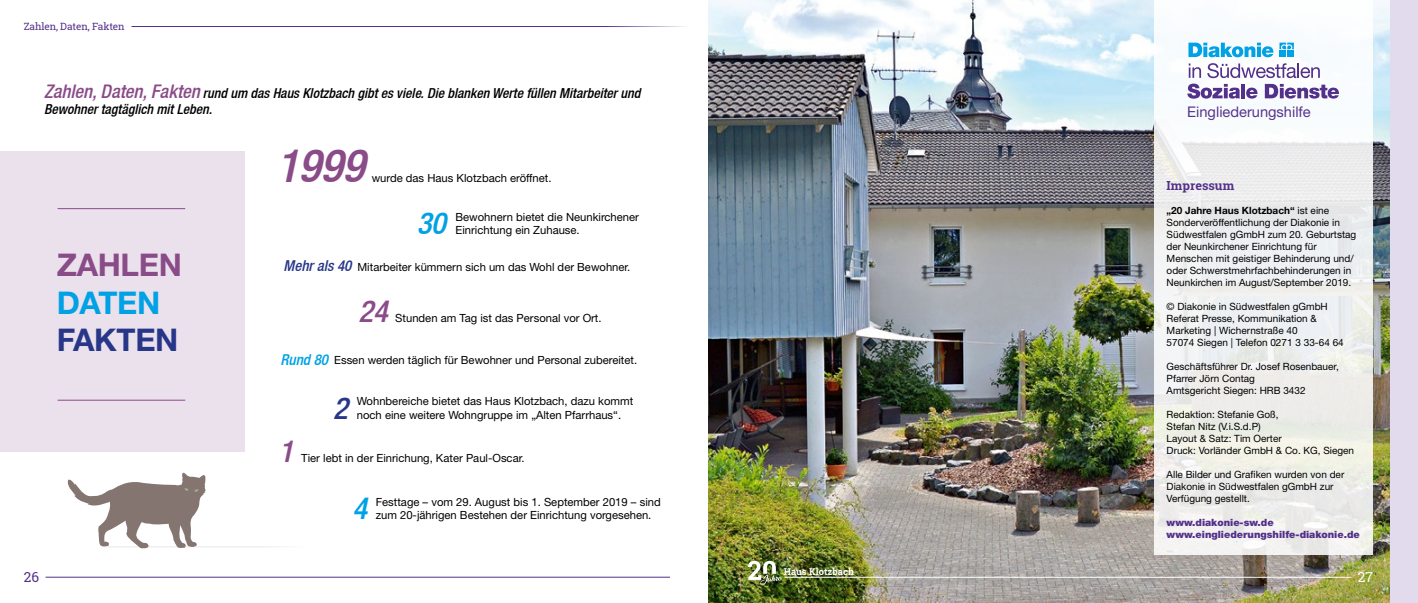
<style>
.page{position:relative;width:1418px;height:603px;background:#fff}
.page>*{position:absolute;margin:0;border:0;box-sizing:border-box;transform-origin:0 0}
.t1{font:italic 500 condensed 46px "Helvetica Neue LT";color:#8a4b89}
.t2{font:700 31.25px "Helvetica Neue LT Pro";letter-spacing:-.01em;color:#8a4b89}
.t3{font:700 31.25px "Helvetica Neue LT Pro";letter-spacing:-.01em;color:#273688}
.t4{font:700 31.25px "Helvetica Neue LT Pro";letter-spacing:-.01em;color:#00a1e5}
.t5{font:italic 500 condensed 30.38px "Helvetica Neue LT";color:#00a1e5}
.t6{font:italic 500 condensed 30.38px "Helvetica Neue LT";color:#8a4b89}
.t7{font:italic 500 condensed 30.38px "Helvetica Neue LT";color:#273688}
.t8{font:italic 500 condensed 15px "Helvetica Neue LT";color:#273688}
.t9{font:italic 500 condensed 15px "Helvetica Neue LT";color:#00a1e5}
.t10{font:14.62px "Helvetica Neue LT Std";color:#58348b}
.t11{font:italic 500 condensed 13.75px/16.5px "Helvetica Neue LT";color:#000}
.t12{font:13.75px "Roboto Slab";color:#53308a}
.t13{font:13.75px "Roboto Slab";color:#fff}
.t14{font:700 12.5px "Roboto Slab";color:#53308a}
.t15{font:11.25px/13.5px "Helvetica Neue LT Std";color:#000}
.t16{font:10px/12px "Helvetica Neue LT Std";color:#000}
.t17{font:900 10px/12px "Helvetica Neue LT Std";color:#53308a}
.t18{font:700 10px "Helvetica Neue LT Pro";color:#000}
.t19{font:10px "Roboto Slab";letter-spacing:-.01em;color:#53308a}
.t20{font:700 9.38px "Roboto Slab";color:#fff}
.s1{font-size:18.75px;color:#8a4b89}
.s2{font-family:"Helvetica Neue LT Std";font-weight:400}
</style>
<div class="page">
<div style="left:0;top:151px;width:244px;height:300px;background:#eae1ec"></div>
<img style="left:709px;top:0;width:681px;height:602px">
<svg style="left:1153px;top:0;width:219px;height:554px;fill:#eff1f0"></svg>
<hr style="left:103px;top:546px;width:214px;height:1px;background:#000">
<svg style="left:67px;top:472px;width:140px;height:76px"></svg>
<hr style="left:58px;top:399px;width:127px;height:1px;background:#8a4b89">
<hr style="left:58px;top:208px;width:127px;height:1px;background:#8a4b89">
<hr style="left:131px;top:26px;width:578px;height:1px;background:#53308a">
<hr style="left:46px;top:576px;width:624px;height:1px;background:#53308a">
<svg style="left:748px;top:560px;width:33px;height:25px"></svg>
<hr style="left:784px;top:576px;width:567px;height:1px;background:#fff">
<svg style="left:1188px;top:43px;width:85px;height:14px"></svg>
<svg style="left:1279px;top:43px;width:14px;height:6px"></svg>
<div style="left:1279px;top:50px;width:6px;height:7px;background:#00a1e5"></div>
<div style="left:1287px;top:50px;width:6px;height:7px;background:#00a1e5"></div>
<svg style="left:1187px;top:63px;width:151px;height:36px"></svg>
<div style="left:1390px;top:0;width:27px;height:602px;background:#e1dbed"></div>
<p class="t19" style="left:24px;top:19px;width:102px">Zahlen, Daten, Fakten</p>
<h3 class="t11" style="left:44px;top:84px;width:598px"><span class="s1">Zahlen, Daten, Fakten</span> rund um das Haus Klotzbach gibt es viele. Die blanken Werte füllen Mitarbeiter und<br>Bewohner tagtäglich mit Leben.</h3>
<h1 class="t1" style="left:276px;top:138px;width:90px">1999</h1>
<h3 class="t5" style="left:417px;top:205px;width:31px">30</h3>
<h3 class="t8" style="left:283px;top:257px;width:69px">Mehr als 40</h3>
<h3 class="t6" style="left:358px;top:292px;width:31px">24</h3>
<h3 class="t9" style="left:280px;top:350px;width:49px">Rund 80</h3>
<h3 class="t7" style="left:333px;top:389px;width:16px">2</h3>
<h3 class="t6" style="left:279px;top:432px;width:16px">1</h3>
<p class="t15" style="left:372px;top:171px;width:181px">wurde das Haus Klotzbach eröffnet.</p>
<p class="t15" style="left:455px;top:210px;width:185px">Bewohnern bietet die Neunkirchener<br>Einrichtung ein Zuhause.</p>
<h2 class="t2" style="left:57px;top:245px;width:127px">ZAHLEN</h2>
<h2 class="t4" style="left:57px;top:283px;width:105px">DATEN</h2>
<h2 class="t3" style="left:57px;top:320px;width:123px">FAKTEN</h2>
<p class="t15" style="left:357px;top:260px;width:274px">Mitarbeiter kümmern sich um das Wohl der Bewohner.</p>
<p class="t15" style="left:395px;top:310px;width:208px">Stunden am Tag ist das Personal vor Ort.</p>
<p class="t15" style="left:334px;top:353px;width:304px">Essen werden täglich für Bewohner und Personal zubereitet.</p>
<p class="t15" style="left:357px;top:394px;width:278px">Wohnbereiche bietet das Haus Klotzbach, dazu kommt noch eine weitere Wohngruppe im „Alten Pfarrhaus“.</p>
<p class="t15" style="left:301px;top:450px;width:225px">Tier lebt in der Einrichung, Kater Paul-Oscar.</p>
<h3 class="t12" style="left:24px;top:567px;width:17px">26</h3>
<h3 class="t5" style="left:352px;top:490px;width:16px">4</h3>
<p class="t15" style="left:376px;top:494px;width:286px">Festtage – vom 29. August bis 1. September 2019 – sind zum 20-jährigen Bestehen der Einrichtung vorgesehen.</p>
<p class="t20" style="left:783px;top:564px;width:72px">Haus Klotzbach</p>
<h3 class="t10" style="left:1187px;top:103px;width:125px">Eingliederungshilfe</h3>
<p class="t14" style="left:1166px;top:176px;width:69px">Impressum</p>
<p class="t18" style="left:1166px;top:204px;width:164px">„20 Jahre Haus Klotzbach“ <span class="s2">ist eine</span></p>
<p class="t16" style="left:1166px;top:216px;width:191px">Sonderveröffentlichung der Diakonie in Südwestfalen gGmbH zum 20. Geburtstag der Neunkirchener Einrichtung für Menschen mit geistiger Behinderung und/ oder Schwerstmehrfachbehinderungen in Neunkirchen im August/September 2019.</p>
<p class="t16" style="left:1166px;top:300px;width:179px">© Diakonie in Südwestfalen gGmbH Referat Presse, Kommunikation &amp; Marketing | Wichernstraße 40<br>57074 Siegen | Telefon 0271 3 33-64 64</p>
<p class="t16" style="left:1166px;top:360px;width:174px">Geschäftsführer Dr. Josef Rosenbauer,<br>Pfarrer Jörn Contag<br>Amtsgericht Siegen: HRB 3432</p>
<p class="t16" style="left:1166px;top:408px;width:189px">Redaktion: Stefanie Goß,<br>Stefan Nitz (V.i.S.d.P)<br>Layout &amp; Satz: Tim Oerter<br>Druck: Vorländer GmbH &amp; Co. KG, Siegen</p>
<p class="t16" style="left:1166px;top:468px;width:179px">Alle Bilder und Grafiken wurden von der<br>Diakonie in Südwestfalen gGmbH zur<br>Verfügung gestellt.</p>
<p class="t17" style="left:1166px;top:516px;width:195px">www.diakonie-sw.de www.eingliederungshilfe-diakonie.de</p>
<h3 class="t13" style="left:1357px;top:567px;width:17px">27</h3>
</div>
